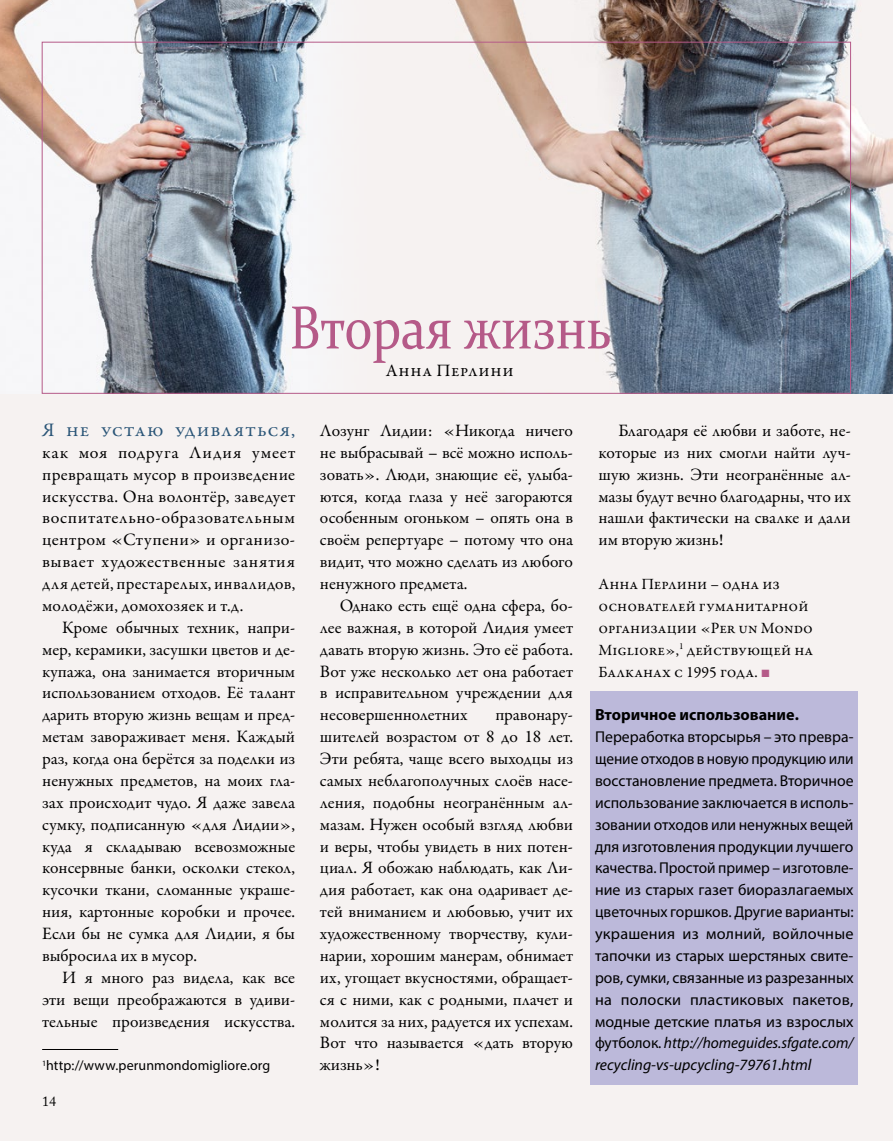
<style>
.page{position:relative;width:893px;height:1141px;background:#f6f2f1}
.page>*{position:absolute;margin:0;border:0;box-sizing:border-box;transform-origin:0 0}
.t1{font:61.25px "Constantia";color:#b55a88;scale:.84 1}
.t2{font:19.25px "Garamond Premr Pro";letter-spacing:.115em;color:#2a5577}
.t3{font:17.5px/21.9px "Garamond Premr Pro";color:#000;text-align:justify}
.t4{font:700 16.1px "Myriad Pro";color:#000}
.t5{font:15.75px/21.9px "Myriad Pro";letter-spacing:.005em;color:#000;text-align:justify}
.t6{font:15.75px/21.9px "Garamond Premr Pro";letter-spacing:.005em;color:#000}
.t7{font:14px "Myriad Pro";letter-spacing:.01em;color:#000}
.t8{font:14px "Adobe Caslon Pro";color:#000}
.s1{font-family:"Arial";color:#b55a88}
.s2{font-style:italic}
</style>
<div class="page">
<img style="left:0;top:0;width:372px;height:394px">
<div style="left:590px;top:691px;width:268px;height:394px;background:#bcb9da"></div>
<img style="left:372px;top:0;width:521px;height:394px">
<hr style="left:42px;top:1049px;width:76px;height:1px;background:#000">
<h1 class="t1" style="left:290px;top:286px;width:384px">Вторая жизнь</h1>
<p class="t3" style="left:386px;top:360px;width:129px">Анна Перлини</p>
<p class="t2" style="left:42px;top:418px;width:254px">Я не устаю удивляться,</p>
<p class="t3" style="left:42px;top:442px;width:255px">как моя подруга Лидия умеет превращать мусор в произведение искусства. Она волонтёр, заведует воспитательно-образовательным центром «Ступени» и организо&shy;вывает художественные занятия для детей, престарелых, инвалидов, молодёжи, домохозяек и т.д.</p>
<p class="t3" style="left:42px;top:617px;width:255px;text-indent:20px">Кроме обычных техник, напри&shy;мер, керамики, засушки цветов и де&shy;купажа, она занимается вторичным использованием отходов. Её талант дарить вторую жизнь вещам и пред&shy;метам завораживает меня. Каждый раз, когда она берётся за поделки из ненужных предметов, на моих гла&shy;зах происходит чудо. Я даже завела сумку, подписанную «для Лидии», куда я складываю всевозможные консервные банки, осколки стекол, кусочки ткани, сломанные украше&shy;ния, картонные коробки и прочее.<br>Если бы не сумка для Лидии, я бы выбросила их в мусор.</p>
<p class="t3" style="left:42px;top:967px;width:255px;text-indent:20px">И я много раз видела, как все эти вещи преображаются в удиви&shy;тельные произведения искусства.</p>
<p class="t7" style="left:42px;top:1057px;width:230px"><sup>1</sup>http://www.perunmondomigliore.org</p>
<p class="t8" style="left:42px;top:1093px;width:15px">14</p>
<p class="t3" style="left:320px;top:420px;width:255px">Лозунг Лидии: «Никогда ничего не выбрасывай – всё можно исполь&shy;зовать». Люди, знающие её, улыба&shy;ются, когда глаза у неё загораются особенным огоньком – опять она в своём репертуаре – потому что она видит, что можно сделать из любого ненужного предмета.</p>
<p class="t3" style="left:320px;top:595px;width:255px;text-indent:20px">Однако есть ещё одна сфера, бо&shy;лее важная, в которой Лидия умеет давать вторую жизнь. Это её работа.<br>Вот уже несколько лет она работает в исправительном учреждении для несовершеннолетних</p>
<p class="t3" style="left:320px;top:704px;width:255px;text-indent:175px">правонару&shy;шителей возрастом от 8 до 18 лет.<br>Эти ребята, чаще всего выходцы из самых неблагополучных слоёв насе&shy;ления, подобны неогранённым ал&shy;мазам. Нужен особый взгляд любви и веры, чтобы увидеть в них потен&shy;циал. Я обожаю наблюдать, как Ли&shy;дия работает, как она одаривает де&shy;тей вниманием и любовью, учит их художественному творчеству, кули&shy;нарии, хорошим манерам, обнимает их, угощает вкусностями, обращает&shy;ся с ними, как с родными, плачет и молится за них, радуется их успехам.<br>Вот что называется «дать вторую жизнь»!</p>
<p class="t3" style="left:598px;top:420px;width:254px;text-indent:20px">Благодаря её любви и заботе, не&shy;которые из них смогли найти луч&shy;шую жизнь. Эти неогранённые ал&shy;мазы будут вечно благодарны, что их нашли фактически на свалке и дали им вторую жизнь!</p>
<p class="t6" style="left:598px;top:574px;width:216px">Анна Перлини – одна из основателей гуманитарной организации «Per un Mondo<br>Migliore»,<sup>1</sup> действующей на<br>Балканах с 1995 года. <span class="s1">■</span></p>
<p class="t4" style="left:595px;top:704px;width:205px">Вторичное использование.</p>
<p class="t5" style="left:595px;top:726px;width:260px">Переработка вторсырья – это превра&shy;щение отходов в новую продукцию или восстановление предмета. Вторичное использование заключается в исполь&shy;зовании отходов или ненужных вещей для изготовления продукции лучшего качества. Простой пример – изготовле&shy;ние из старых газет биоразлагаемых цветочных горшков. Другие варианты: украшения из молний, войлочные тапочки из старых шерстяных свите&shy;ров, сумки, связанные из разрезанных на полоски пластиковых пакетов, модные детские платья из взрослых футболок. <span class="s2">http://homeguides.sfgate.com/ recycling-vs-upcycling-79761.html</span></p>
</div>
